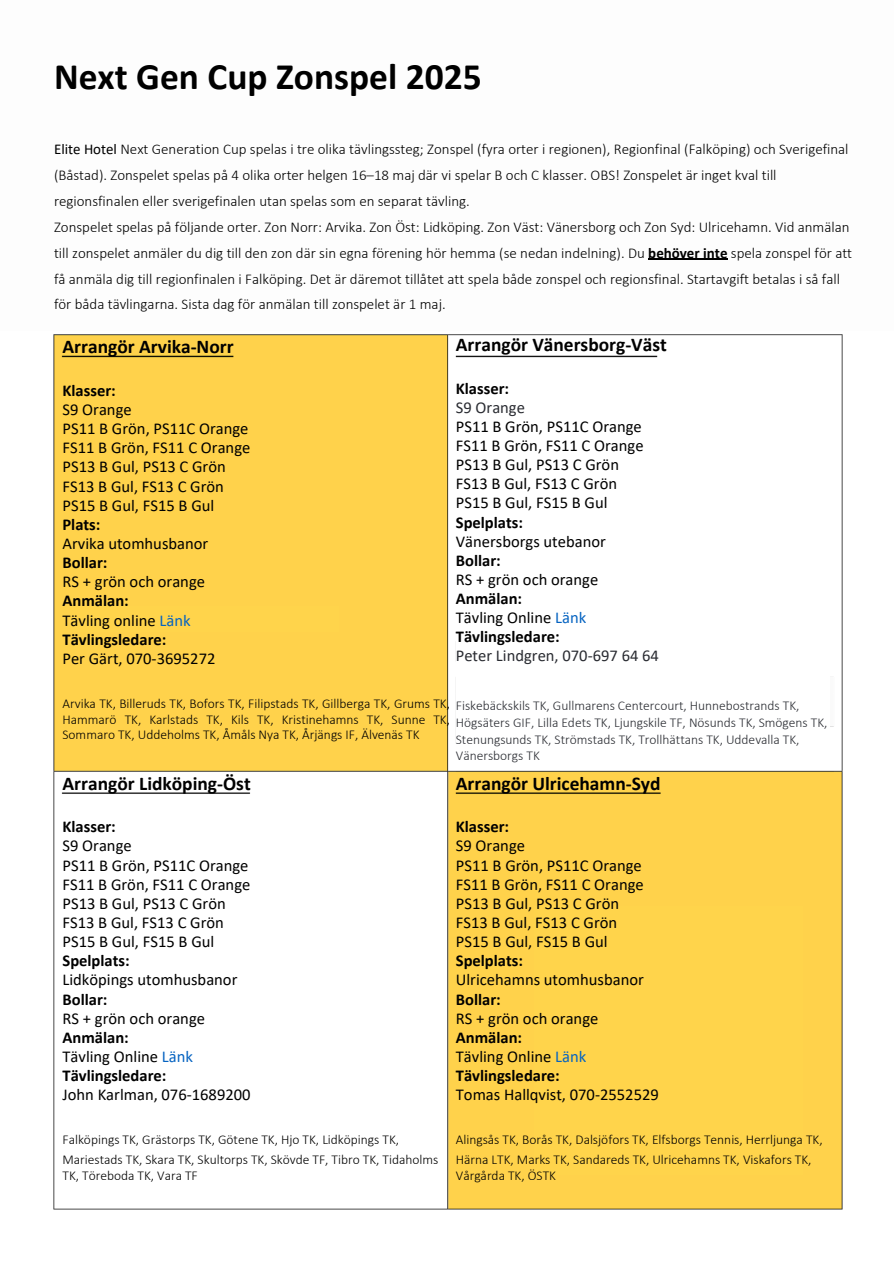
<style>
.page{position:relative;width:894px;height:1264px;background:#fff}
.page>*{position:absolute;margin:0;border:0;box-sizing:border-box;transform-origin:0 0}
.t1{font:700 37.5px "Calibri";color:#000}
.t2{font:700 19.5px "Calibri";color:#000}
.t3{font:16.5px/19.2px "Calibri";color:#000}
.t4{font:16.5px "Calibri";color:#2a2c32}
.t5{font:300 15px/25.8px "Calibri";color:#000}
.t6{font:300 13.5px/15.8px "Calibri";color:#000;text-align:justify}
.t7{font:300 13.5px/16.8px "Calibri";color:#2a2c32}
.s1{font-weight:400}
.s2{font-weight:700}
.s3{color:#0563c1}
.s4{color:#2a2c32}
</style>
<div class="page">
<img style="left:53px;top:334px;width:790px;height:876px">
<div style="left:71px;top:606px;width:268px;height:25px;background:#ffd44b"></div>
<div style="left:71px;top:864px;width:268px;height:268px;background:#fff"></div>
<div style="left:534px;top:906px;width:268px;height:268px;background:#ffd44b"></div>
<div style="left:455px;top:497px;width:374px;height:268px;background:#fff"></div>
<hr style="left:648px;top:259px;width:79px;height:1px;background:#000">
<p class="t1" style="left:54px;top:61px;width:429px">Next Gen Cup Zonspel 2025</p>
<h1 class="t5" style="left:54px;top:137px;width:799px"><span class="s1">Elite Hotel</span> Next Generation Cup spelas i tre olika tävlingssteg; Zonspel (fyra orter i regionen), Regionfinal (Falköping) och Sverigefinal (Båstad). Zonspelet spelas på 4 olika orter helgen 16–18 maj där vi spelar B och C klasser. OBS! Zonspelet är inget kval till regionsfinalen eller sverigefinalen utan spelas som en separat tävling.<br>Zonspelet spelas på följande orter. Zon Norr: Arvika. Zon Öst: Lidköping. Zon Väst: Vänersborg och Zon Syd: Ulricehamn. Vid anmälan till zonspelet anmäler du dig till den zon där sin egna förening hör hemma (se nedan indelning). Du <span class="s2">behöver inte</span> spela zonspel för att få anmäla dig till regionfinalen i Falköping. Det är däremot tillåtet att spela både zonspel och regionsfinal. Startavgift betalas i så fall för båda tävlingarna. Sista dag för anmälan till zonspelet är 1 maj.</h1>
<h3 class="t2" style="left:62px;top:338px;width:173px">Arrangör Arvika-Norr</h3>
<p class="t3" style="left:62px;top:382px;width:189px"><span class="s2">Klasser:<br></span>S9 Orange<br>PS11 B Grön, PS11C Orange<br>FS11 B Grön, FS11 C Orange<br>PS13 B Gul, PS13 C Grön<br>FS13 B Gul, FS13 C Grön<br>PS15 B Gul, FS15 B Gul<br><span class="s2">Plats:<br></span>Arvika utomhusbanor<br><span class="s2">Bollar:<br></span>RS + grön och orange<br><span class="s2">Anmälan:<br></span>Tävling online <span class="s3">Länk<br></span><span class="s2">Tävlingsledare:<br></span>Per Gärt, 070-3695272</p>
<h2 class="t2" style="left:455px;top:336px;width:212px">Arrangör Vänersborg-Väst</h2>
<h3 class="t3" style="left:455px;top:380px;width:189px"><span class="s2">Klasser:<br></span><span class="s4">S9 Orange<br></span>PS11 B Grön, PS11C Orange<br>FS11 B Grön, FS11 C Orange<br>PS13 B Gul, PS13 C Grön<br>FS13 B Gul, FS13 C Grön<br>PS15 B Gul, FS15 B Gul<br><span class="s2">Spelplats:<br></span>Vänersborgs utebanor<br><span class="s2">Bollar:<br></span>RS + grön och orange<br><span class="s2">Anmälan:<br></span>Tävling Online <span class="s3">Länk<br></span><span class="s2">Tävlingsledare:</span></h3>
<p class="t4" style="left:455px;top:649px;width:205px">Peter Lindgren, 070-697 64 64</p>
<p class="t7" style="left:455px;top:698px;width:373px">Fiskebäckskils TK, Gullmarens Centercourt, Hunnebostrands TK, Högsäters GIF, Lilla Edets TK, Ljungskile TF, Nösunds TK, Smögens TK, Stenungsunds TK, Strömstads TK, Trollhättans TK, Uddevalla TK, Vänersborgs TK</p>
<h2 class="t2" style="left:455px;top:775px;width:206px">Arrangör Ulricehamn-Syd</h2>
<h3 class="t3" style="left:455px;top:818px;width:189px"><span class="s2">Klasser:<br></span>S9 Orange<br>PS11 B Grön, PS11C Orange<br>FS11 B Grön, FS11 C Orange<br>PS13 B Gul, PS13 C Grön<br>FS13 B Gul, FS13 C Grön<br>PS15 B Gul, FS15 B Gul<br><span class="s2">Spelplats:<br></span>Ulricehamns utomhusbanor<br><span class="s2">Bollar:<br></span>RS + grön och orange<br><span class="s2">Anmälan:<br></span>Tävling Online <span class="s3">Länk<br></span><span class="s2">Tävlingsledare:</span></h3>
<p class="t3" style="left:455px;top:1086px;width:204px">Tomas Hallqvist, 070-2552529</p>
<h3 class="t6" style="left:62px;top:696px;width:389px">Arvika TK, Billeruds TK, Bofors TK, Filipstads TK, Gillberga TK, Grums TK, Hammarö TK, Karlstads TK, Kils TK, Kristinehamns TK, Sunne TK, Sommaro TK, Uddeholms TK, Åmåls Nya TK, Årjängs IF, Älvenäs TK</h3>
<h2 class="t2" style="left:62px;top:775px;width:190px">Arrangör Lidköping-Öst</h2>
<h3 class="t3" style="left:62px;top:818px;width:189px"><span class="s2">Klasser:<br></span>S9 Orange<br>PS11 B Grön, PS11C Orange<br>FS11 B Grön, FS11 C Orange<br>PS13 B Gul, PS13 C Grön<br>FS13 B Gul, FS13 C Grön<br>PS15 B Gul, FS15 B Gul<br><span class="s2">Spelplats:<br></span>Lidköpings utomhusbanor<br><span class="s2">Bollar:<br></span>RS + grön och orange<br><span class="s2">Anmälan:<br></span>Tävling Online <span class="s3">Länk<br></span><span class="s2">Tävlingsledare:</span></h3>
<p class="t3" style="left:62px;top:1086px;width:189px">John Karlman, 076-1689200</p>
<p class="t6" style="left:62px;top:1132px;width:338px">Falköpings TK, Grästorps TK, Götene TK, Hjo TK, Lidköpings TK,</p>
<p class="t6" style="left:62px;top:1152px;width:377px">Mariestads TK, Skara TK, Skultorps TK, Skövde TF, Tibro TK, Tidaholms</p>
<h2 class="t6" style="left:62px;top:1168px;width:137px">TK, Töreboda TK, Vara TF</h2>
<p class="t6" style="left:455px;top:1132px;width:368px">Alingsås TK, Borås TK, Dalsjöfors TK, Elfsborgs Tennis, Herrljunga TK,</p>
<p class="t6" style="left:455px;top:1152px;width:357px">Härna LTK, Marks TK, Sandareds TK, Ulricehamns TK, Viskafors TK,</p>
<p class="t6" style="left:455px;top:1168px;width:102px">Vårgårda TK, ÖSTK</p>
</div>
